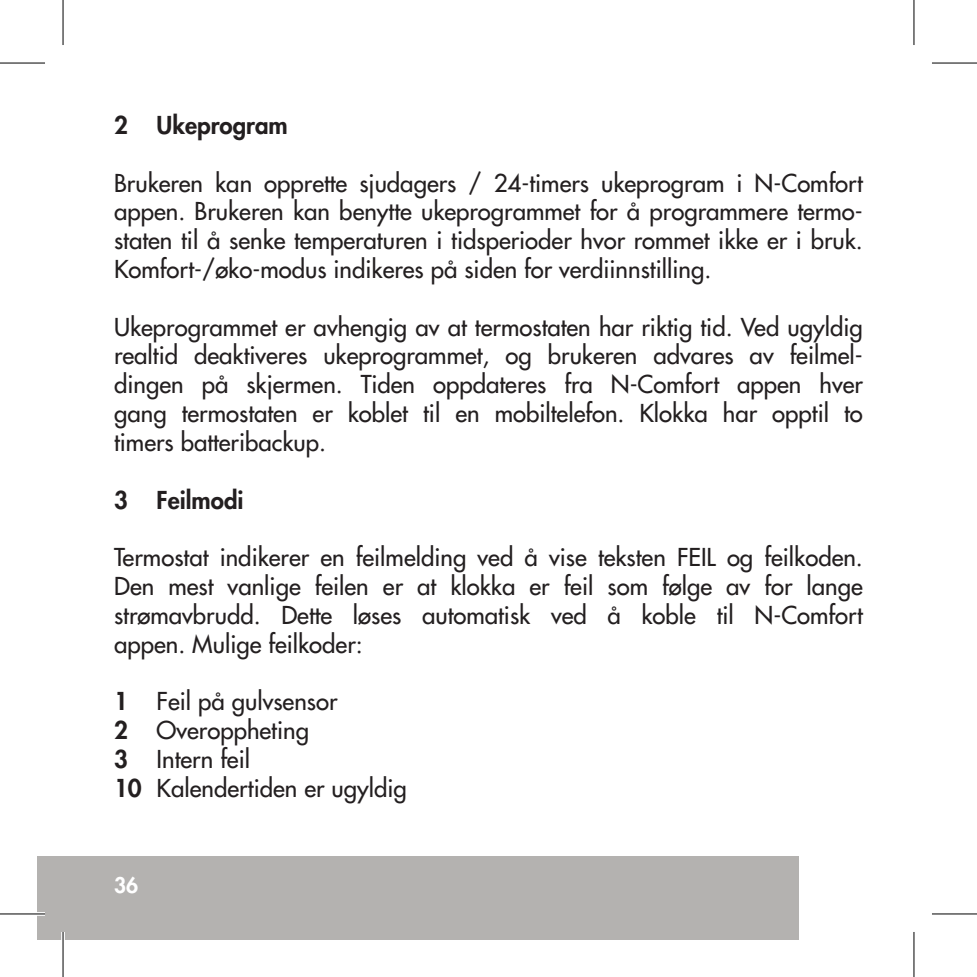
<style>
.page{position:relative;width:977px;height:977px;background:#fff}
.page>*{position:absolute;margin:0;border:0;box-sizing:border-box;transform-origin:0 0}
.t1{font:500 24px/28.8px "Futura Std";color:#231f20;text-align:justify}
.t2{font:800 24px "Futura Std";color:#231f20}
.t3{font:800 21px "Futura Std";color:#fff}
.s1{font-weight:800}
</style>
<div class="page">
<div style="left:37px;top:856px;width:761px;height:83px;background:#b4b2b0"></div>
<hr style="left:0;top:912px;width:45px;height:3px;background:#fff">
<hr style="left:61px;top:931px;width:4px;height:45px;background:#fff">
<hr style="left:0;top:62px;width:45px;height:2px;background:#000">
<hr style="left:931px;top:62px;width:45px;height:2px;background:#000">
<hr style="left:0;top:913px;width:45px;height:1px;background:#000">
<hr style="left:931px;top:913px;width:45px;height:1px;background:#000">
<hr style="left:62px;top:0;width:2px;height:45px;background:#000">
<hr style="left:62px;top:931px;width:2px;height:45px;background:#000">
<hr style="left:913px;top:0;width:1px;height:45px;background:#000">
<hr style="left:913px;top:931px;width:1px;height:45px;background:#000">
<p class="t2" style="left:114px;top:110px;width:175px">2 Ukeprogram</p>
<p class="t1" style="left:114px;top:168px;width:750px">Brukeren kan opprette sjudagers / 24-timers ukeprogram i N-Comfort appen. Brukeren kan benytte ukeprogrammet for å programmere termo&shy;staten til å senke temperaturen i tidsperioder hvor rommet ikke er i bruk.<br>Komfort-/øko-modus indikeres på siden for verdiinnstilling.</p>
<p class="t1" style="left:114px;top:312px;width:750px">Ukeprogrammet er avhengig av at termostaten har riktig tid. Ved ugyldig realtid deaktiveres ukeprogrammet, og brukeren advares av feilmel&shy;dingen på skjermen. Tiden oppdateres fra N-Comfort appen hver gang termostaten er koblet til en mobiltelefon. Klokka har opptil to timers batteribackup.</p>
<p class="t2" style="left:114px;top:484px;width:131px">3 Feilmodi</p>
<p class="t1" style="left:114px;top:543px;width:750px">Termostat indikerer en feilmelding ved å vise teksten FEIL og feilkoden.<br>Den mest vanlige feilen er at klokka er feil som følge av for lange strømavbrudd. Dette løses automatisk ved å koble til N-Comfort appen. Mulige feilkoder:</p>
<p class="t1" style="left:114px;top:687px;width:294px;text-align:left"><span class="s1">1</span> Feil på gulvsensor<br><span class="s1">2</span> Overoppheting<br><span class="s1">3</span> Intern feil<br><span class="s1">10</span> Kalendertiden er ugyldig</p>
<p class="t3" style="left:114px;top:871px;width:26px">36</p>
</div>
